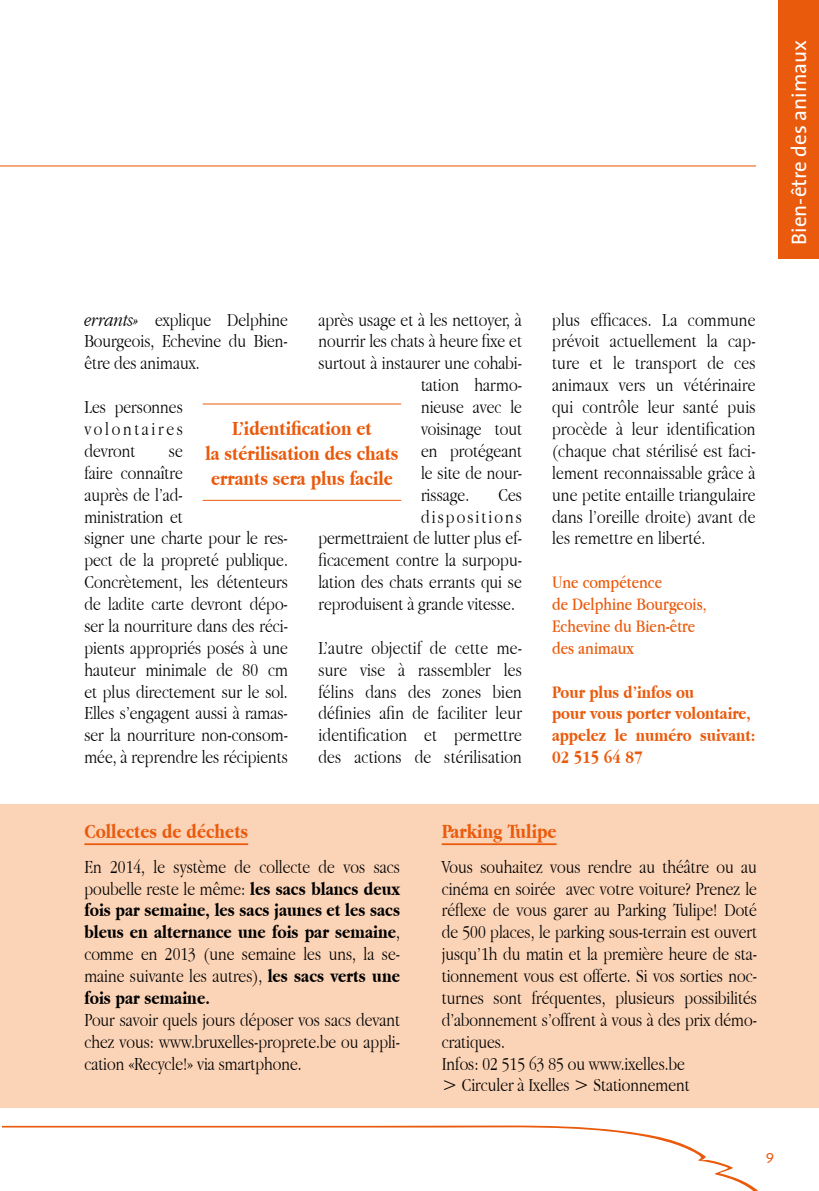
<style>
.page{position:relative;width:819px;height:1191px;background:#fff}
.page>*{position:absolute;margin:0;border:0;box-sizing:border-box;transform-origin:0 0}
.t1{font:700 21px/25.2px "Apple Garamond";color:#ea5a0c;text-align:center}
.t2{font:21px "The Sans";color:#fff}
.t3{font:300 19.25px/21.9px "Apple Garamond";color:#000;text-align:justify}
.t4{font:700 19.25px/21.9px "Apple Garamond";color:#000;text-align:justify}
.t5{font:300 19.25px "Apple Garamond";letter-spacing:.105em;color:#000}
.t6{font:700 18.38px/21.9px "Apple Garamond";color:#ea5a0c}
.t7{font:18.38px/21.9px "Apple Garamond";color:#ea5a0c}
.t8{font:15.75px "Perspective Sans";color:#ea5a0c}
.s1{font-style:italic}
.s2{font-weight:300}
</style>
<div class="page">
<svg style="left:2px;top:1125px;width:756px;height:66px"></svg>
<hr style="left:0;top:165px;width:756px;height:1px;background:#ea5a0c">
<hr style="left:203px;top:403px;width:198px;height:1px;background:#ea5a0c">
<hr style="left:203px;top:500px;width:198px;height:1px;background:#ea5a0c">
<div style="left:778px;top:0;width:41px;height:258px;background:#ea5a0c"></div>
<div style="left:0;top:803px;width:819px;height:304px;background:#fbd3b6"></div>
<hr style="left:84px;top:843px;width:164px;height:2px;background:#ea5a0c">
<hr style="left:441px;top:843px;width:115px;height:2px;background:#ea5a0c">
<p class="t2" style="left:781px;top:245px;width:206px;rotate:-90deg">Bien-être des animaux</p>
<p class="t3" style="left:318px;top:308px;width:205px">après usage et à les nettoyer, à</p>
<p class="t3" style="left:318px;top:330px;width:205px">nourrir les chats à heure fixe et</p>
<p class="t3" style="left:318px;top:352px;width:205px">surtout à instaurer une cohabi-</p>
<p class="t3" style="left:421px;top:374px;width:102px">tation harmo-</p>
<p class="t3" style="left:421px;top:396px;width:102px">nieuse avec le</p>
<p class="t3" style="left:421px;top:417px;width:102px">voisinage tout</p>
<p class="t3" style="left:421px;top:439px;width:102px">en protégeant</p>
<p class="t3" style="left:421px;top:461px;width:102px">le site de nour-</p>
<p class="t3" style="left:421px;top:483px;width:50px">rissage.</p>
<p class="t3" style="left:498px;top:483px;width:25px">Ces</p>
<p class="t5" style="left:421px;top:505px;width:102px">dispositions</p>
<p class="t3" style="left:318px;top:527px;width:205px">permettraient de lutter plus ef-</p>
<p class="t3" style="left:318px;top:549px;width:205px">ficacement contre la surpopu-</p>
<p class="t3" style="left:318px;top:571px;width:205px">lation des chats errants qui se</p>
<p class="t3" style="left:318px;top:592px;width:198px">reproduisent à grande vitesse.</p>
<p class="t3" style="left:318px;top:636px;width:205px">L’autre objectif de cette me&shy;sure vise à rassembler les félins dans des zones bien définies afin de faciliter leur identification et permettre des actions de stérilisation</p>
<p class="t3" style="left:84px;top:308px;width:205px"><span class="s1">errants»</span> explique Delphine Bourgeois, Echevine du Bien&shy;être des animaux.</p>
<p class="t3" style="left:84px;top:396px;width:100px">Les personnes volontaires devront</p>
<p class="t1" style="left:205px;top:415px;width:195px">L’identification et<br>la stérilisation des chats errants sera plus facile</p>
<p class="t3" style="left:84px;top:439px;width:205px;text-align:left;text-indent:85px">se<br>faire connaître<br>auprès de l’ad-<br>ministration et<br>signer une charte pour le res&shy;pect de la propreté publique.<br>Concrètement, les détenteurs de ladite carte devront dépo&shy;ser la nourriture dans des réci&shy;pients appropriés posés à une hauteur minimale de 80 cm et plus directement sur le sol.<br>Elles s’engagent aussi à ramas&shy;ser la nourriture non-consom&shy;mée, à reprendre les récipients</p>
<p class="t3" style="left:552px;top:308px;width:205px">plus efficaces. La commune prévoit actuellement la cap&shy;ture et le transport de ces animaux vers un vétérinaire qui contrôle leur santé puis procède à leur identification (chaque chat stérilisé est faci&shy;lement reconnaissable grâce à une petite entaille triangulaire dans l’oreille droite) avant de les remettre en liberté.</p>
<p class="t7" style="left:552px;top:571px;width:156px">Une compétence<br>de Delphine Bourgeois,<br>Echevine du Bien-être des animaux</p>
<p class="t6" style="left:552px;top:681px;width:205px">Pour plus d’infos ou<br>pour vous porter volontaire, appelez le numéro suivant:<br>02 515 64 87</p>
<p class="t1" style="left:84px;top:819px;width:165px">Collectes de déchets</p>
<p class="t4" style="left:84px;top:855px;width:317px"><span class="s2">En 2014, le système de collecte de vos sacs poubelle reste le même:</span> les sacs blancs deux fois par semaine, les sacs jaunes et les sacs bleus en alternance une fois par semaine<span class="s2">, comme en 2013 (une semaine les uns, la se&shy;maine suivante les autres),</span> les sacs verts une fois par semaine.</p>
<p class="t3" style="left:84px;top:1008px;width:317px">Pour savoir quels jours déposer vos sacs devant chez vous: www.bruxelles-proprete.be ou appli&shy;cation «Recycle!» via smartphone.</p>
<p class="t1" style="left:441px;top:819px;width:116px">Parking Tulipe</p>
<p class="t3" style="left:441px;top:855px;width:317px;text-align:left">Vous souhaitez vous rendre au théâtre ou au cinéma en soirée avec votre voiture? Prenez le réflexe de vous garer au Parking Tulipe! Doté de 500 places, le parking sous-terrain est ouvert jusqu’1h du matin et la première heure de sta&shy;tionnement vous est offerte. Si vos sorties noc&shy;turnes sont fréquentes, plusieurs possibilités d’abonnement s’offrent à vous à des prix démo&shy;cratiques.<br>Infos: 02 515 63 85 ou www.ixelles.be<br>&gt; Circuler à Ixelles &gt; Stationnement</p>
<p class="t8" style="left:765px;top:1147px;width:10px">9</p>
</div>
